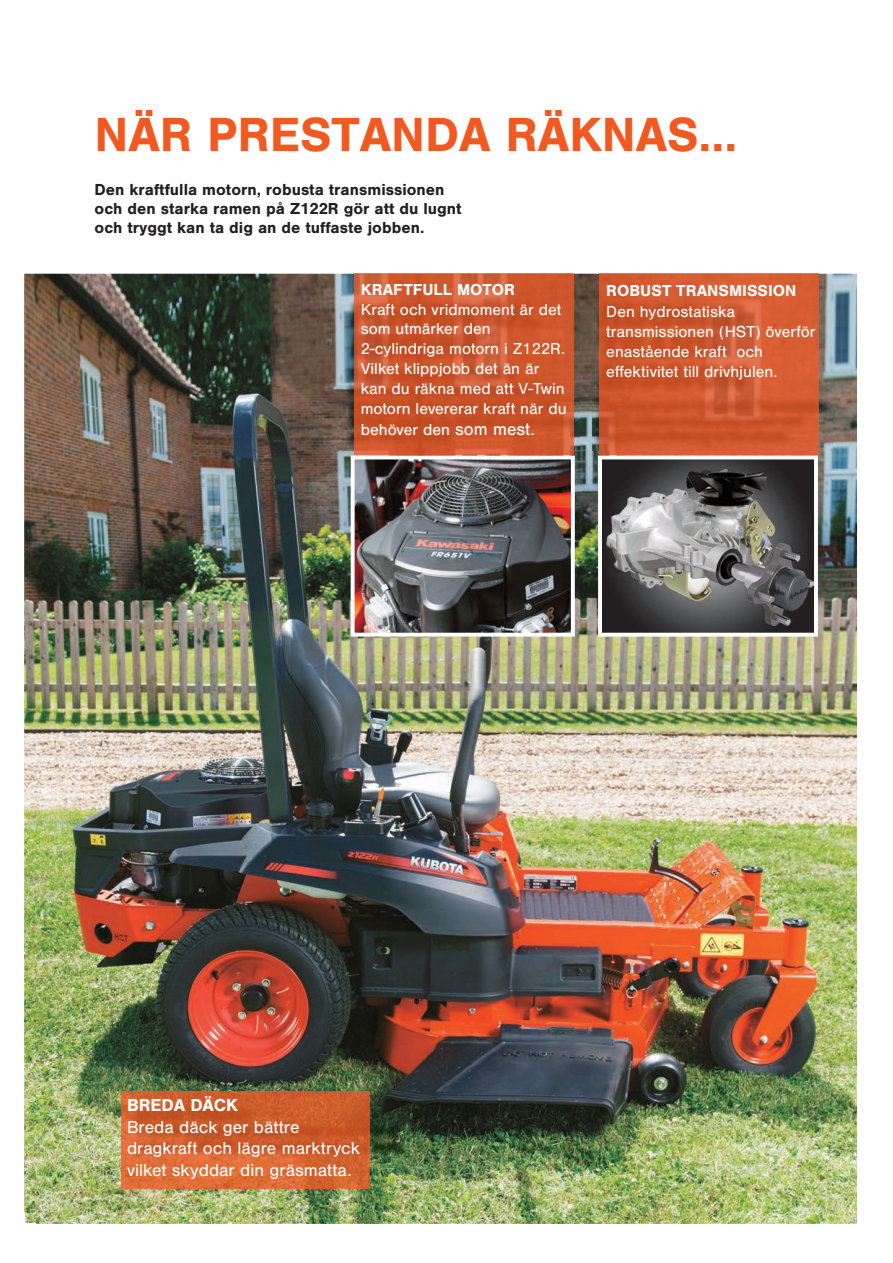
<style>
.page{position:relative;width:893px;height:1263px;background:#fff}
.page>*{position:absolute;margin:0;border:0;box-sizing:border-box;transform-origin:0 0}
.t1{font:700 49.65px "Nimbus San";color:#f15921}
.t2{font:18px/21.6px "Nimbus San";color:#fff}
.t3{font:700 18px "Nimbus San";color:#fff}
.t4{font:16.5px/19.8px "Nimbus San";color:#fff}
.t5{font:700 16.5px/19.2px "Nimbus San";color:#231f20}
.t6{font:700 16.5px "Nimbus San";color:#fff}
.s1{font-size:18px}
</style>
<div class="page">
<img style="left:24px;top:274px;width:833px;height:950px">
<img style="left:370px;top:1102px;width:40px;height:58px">
<img style="left:356px;top:460px;width:214px;height:172px">
<div style="left:351px;top:455px;width:224px;height:182px;border:4px solid #fff"></div>
<img style="left:344px;top:298px;width:236px;height:152px">
<img style="left:592px;top:298px;width:240px;height:152px">
<svg style="left:603px;top:460px;width:210px;height:172px;background:#2d2b2c"></svg>
<img style="left:607px;top:469px;width:206px;height:157px">
<div style="left:598px;top:455px;width:220px;height:182px;border:4px solid #fff"></div>
<hr style="left:0;top:1223px;width:36px;height:2px;background:#fff">
<hr style="left:23px;top:1212px;width:2px;height:39px;background:#fff">
<svg style="left:354px;top:273px;width:220px;height:182px;background:#cc552d"></svg>
<svg style="left:599px;top:273px;width:220px;height:182px;background:#cf582f"></svg>
<svg style="left:121px;top:1091px;width:249px;height:97px;background:#d1602d"></svg>
<h1 class="t1" style="left:95px;top:107px;width:644px">NÄR PRESTANDA RÄKNAS...</h1>
<p class="t5" style="left:95px;top:180px;width:368px">Den kraftfulla motorn, robusta transmissionen och den starka ramen på Z122R gör att du lugnt och tryggt kan ta dig an de tuffaste jobben.</p>
<p class="t6" style="left:361px;top:280px;width:156px">KRAFTFULL MOTOR</p>
<p class="t4" style="left:361px;top:300px;width:207px">Kraft och vridmoment är det som utmärker den<br>2-cylindriga motorn i Z122R.<br>Vilket klippjobb det än är kan du räkna med att V-Twin motorn levererar kraft när du</p>
<p class="t4" style="left:361px;top:420px;width:176px">behöver den <span class="s1">som mest.</span></p>
<p class="t6" style="left:606px;top:281px;width:192px">ROBUST TRANSMISSION</p>
<p class="t4" style="left:606px;top:302px;width:211px">Den hydrostatiska transmissionen (HST) överför enastående kraft och effektivitet till drivhjulen.</p>
<p class="t3" style="left:127px;top:1095px;width:112px">BREDA DÄCK</p>
<p class="t2" style="left:127px;top:1116px;width:234px">Breda däck ger bättre dragkraft och lägre marktryck vilket skyddar din gräsmatta.</p>
</div>
